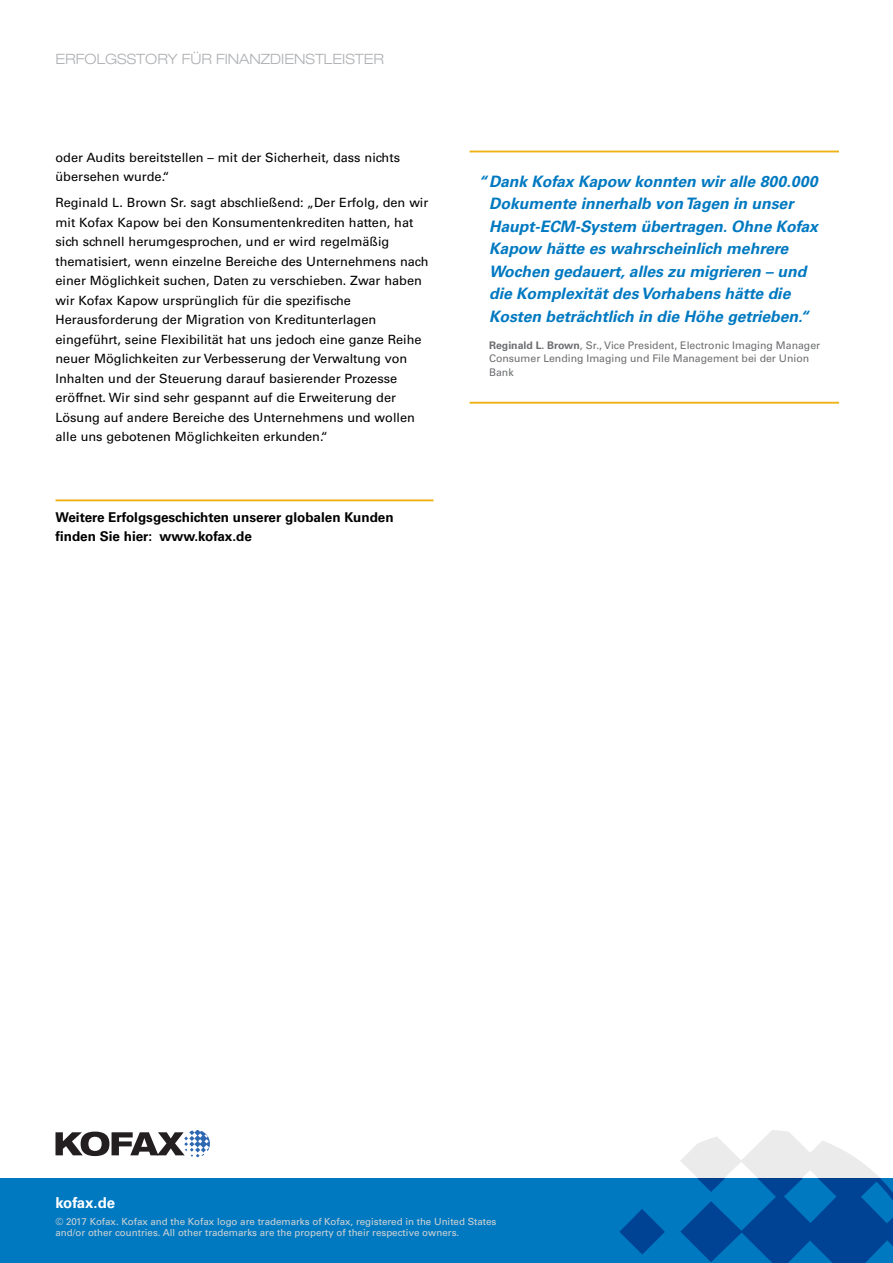
<style>
.page{position:relative;width:893px;height:1263px;background:#fff}
.page>*{position:absolute;margin:0;border:0;box-sizing:border-box;transform-origin:0 0}
.t1{font:italic 700 15.75px/22.5px "Univers LT Std";color:#0079c1}
.t2{font:700 15px "Univers LT Std";color:#fff}
.t3{font:300 expanded 14.25px "Helvetica Neue LT Std";color:#afb1b4}
.t4{font:700 13.5px/19.5px "Univers LT Std";color:#000}
.t5{font:12.75px/19.5px "Univers LT Std";color:#000}
.t6{font:10.5px/13.5px "Univers LT Std";color:#6d6e71}
.t7{font:9.75px/10.5px "Univers LT Std";color:#d1d3d4}
.s1{font-weight:700}
</style>
<div class="page">
<hr style="left:55px;top:499px;width:378px;height:2px;background:#eeb111">
<div style="left:0;top:1178px;width:893px;height:85px;background:#0079c1"></div>
<svg style="left:619px;top:1209px;width:46px;height:45px"></svg>
<svg style="left:55px;top:1130px;width:155px;height:27px"></svg>
<svg style="left:680px;top:1130px;width:213px;height:133px"></svg>
<hr style="left:470px;top:151px;width:369px;height:1px;background:#eeb111">
<hr style="left:470px;top:402px;width:369px;height:2px;background:#eeb111">
<p class="t3" style="left:55px;top:51px;width:330px">ERFOLGSSTORY FÜR FINANZDIENSTLEISTER</p>
<p class="t5" style="left:55px;top:147px;width:346px">oder Audits bereitstellen – mit der Sicherheit, dass nichts übersehen wurde.“</p>
<p class="t5" style="left:55px;top:193px;width:374px">Reginald L. Brown Sr. sagt abschließend: „Der Erfolg, den wir mit Kofax Kapow bei den Konsumentenkrediten hatten, hat sich schnell herumgesprochen, und er wird regelmäßig thematisiert, wenn einzelne Bereiche des Unternehmens nach einer Möglichkeit suchen, Daten zu verschieben. Zwar haben wir Kofax Kapow ursprünglich für die spezifische Herausforderung der Migration von Kreditunterlagen eingeführt, seine Flexibilität hat uns jedoch eine ganze Reihe neuer Möglichkeiten zur Verbesserung der Verwaltung von Inhalten und der Steuerung darauf basierender Prozesse eröffnet. Wir sind sehr gespannt auf die Erweiterung der Lösung auf andere Bereiche des Unternehmens und wollen alle uns gebotenen Möglichkeiten erkunden.“</p>
<p class="t4" style="left:55px;top:507px;width:340px">Weitere Erfolgsgeschichten unserer globalen Kunden finden Sie hier: www.kofax.de</p>
<p class="t1" style="left:489px;top:170px;width:330px;text-indent:-11px">“Dank Kofax Kapow konnten wir alle 800.000<br>Dokumente innerhalb von Tagen in unser Haupt-ECM-System übertragen. Ohne Kofax Kapow hätte es wahrscheinlich mehrere Wochen gedauert, alles zu migrieren – und die Komplexität des Vorhabens hätte die Kosten beträchtlich in die Höhe getrieben.“</p>
<p class="t6" style="left:489px;top:338px;width:333px"><span class="s1">Reginald L. Brown</span>, Sr., Vice President, Electronic Imaging Manager<br>Consumer Lending Imaging und File Management bei der Union<br>Bank</p>
<p class="t2" style="left:55px;top:1194px;width:61px">kofax.de</p>
<p class="t7" style="left:55px;top:1216px;width:442px">© 2017 Kofax. Kofax and the Kofax logo are trademarks of Kofax, registered in the United States and/or other countries. All other trademarks are the property of their respective owners.</p>
</div>
